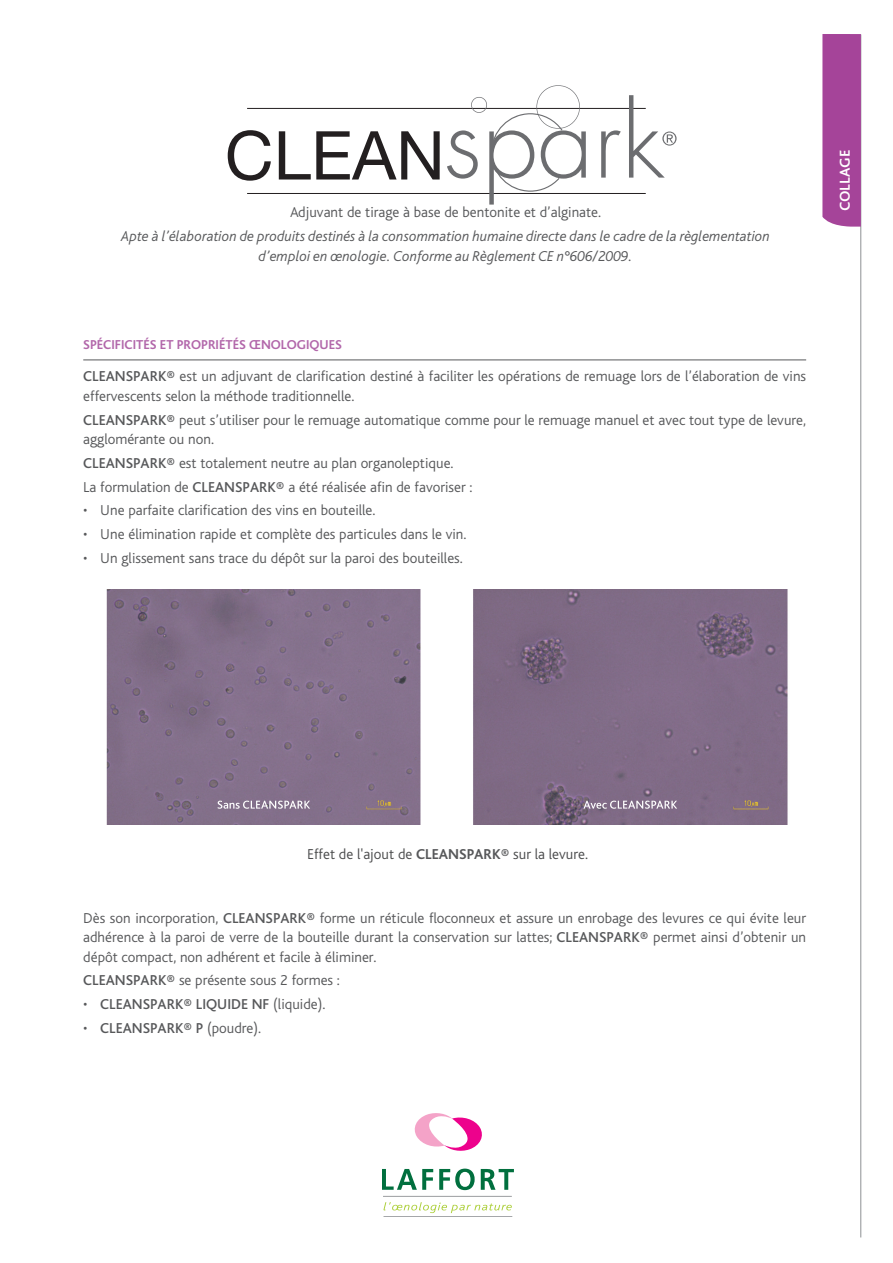
<style>
.page{position:relative;width:893px;height:1263px;background:#fff}
.page>*{position:absolute;margin:0;border:0;box-sizing:border-box;transform-origin:0 0}
.t1{font:67.5px "Helvetica Neue";color:#231f20}
.t2{font:300 15px/19.5px "Bliss";color:#57585a}
.t3{font:italic 300 15px/19.5px "Bliss";color:#57585a;text-align:center}
.t4{font:500 15px "Bliss";color:#57585a}
.t5{font:300 15px "Bliss";color:#4b4c4d}
.t6{font:700 15px "Bliss 2";color:#fff}
.t7{font:700 13.5px "Bliss";color:#b267aa}
.s1{font-weight:500}
.s2{font-weight:700;color:#57585a}
.s3{font-weight:300}
</style>
<div class="page">
<hr style="left:860px;top:34px;width:1px;height:1203px;background:#939598">
<div style="left:822px;top:34px;width:39px;height:193px;background:#a54499"></div>
<hr style="left:247px;top:108px;width:399px;height:1px;background:#231f20">
<hr style="left:247px;top:193px;width:399px;height:1px;background:#231f20">
<hr style="left:83px;top:360px;width:723px;height:1px;background:#57585a">
<img style="left:106px;top:589px;width:682px;height:235px">
<img style="left:583px;top:801px;width:94px;height:8px">
<img style="left:217px;top:801px;width:93px;height:8px">
<svg style="left:447px;top:85px;width:139px;height:120px"></svg>
<svg style="left:601px;top:130px;width:20px;height:48px"></svg>
<svg style="left:629px;top:95px;width:48px;height:83px"></svg>
<svg style="left:414px;top:1113px;width:68px;height:38px"></svg>
<svg style="left:382px;top:1169px;width:51px;height:21px"></svg>
<svg style="left:439px;top:1168px;width:36px;height:22px"></svg>
<svg style="left:481px;top:1169px;width:33px;height:21px"></svg>
<svg style="left:384px;top:1202px;width:128px;height:11px"></svg>
<hr style="left:383px;top:1196px;width:129px;height:1px;background:#9b9da0">
<hr style="left:383px;top:1216px;width:129px;height:1px;background:#9b9da0">
<h1 class="t1" style="left:225px;top:115px;width:221px">CLEAN</h1>
<p class="t2" style="left:290px;top:203px;width:313px">Adjuvant de tirage à base de bentonite et d’alginate.</p>
<p class="t3" style="left:121px;top:227px;width:650px">Apte à l’élaboration de produits destinés à la consommation humaine directe dans le cadre de la règlementation d’emploi en œnologie. Conforme au Règlement CE n°606/2009.</p>
<p class="t7" style="left:83px;top:338px;width:260px">SPÉCIFICITÉS ET PROPRIÉTÉS ŒNOLOGIQUES</p>
<p class="t2" style="left:83px;top:367px;width:724px"><span class="s1">CLEANSPARK®</span> est un adjuvant de clarification destiné à faciliter les opérations de remuage lors de l’élaboration de vins effervescents selon la méthode traditionnelle.</p>
<p class="t2" style="left:83px;top:410px;width:724px"><span class="s1">CLEANSPARK®</span> peut s’utiliser pour le remuage automatique comme pour le remuage manuel et avec tout type de levure, agglomérante ou non.</p>
<p class="t2" style="left:83px;top:451px;width:391px;line-height:23.7px"><span class="s1">CLEANSPARK®</span> est totalement neutre au plan organoleptique.<br>La formulation de <span class="s1">CLEANSPARK®</span> a été réalisée afin de favoriser :</p>
<p class="t2" style="left:83px;top:501px;width:294px">• Une parfaite clarification des vins en bouteille.</p>
<p class="t2" style="left:83px;top:525px;width:385px">• Une élimination rapide et complète des particules dans le vin.</p>
<p class="t2" style="left:83px;top:548px;width:381px">• Un glissement sans trace du dépôt sur la paroi des bouteilles.</p>
<p class="t6" style="left:835px;top:211px;width:63px;rotate:-90deg">COLLAGE</p>
<p class="t5" style="left:307px;top:846px;width:282px">Effet de l'ajout de <span class="s2">CLEANSPARK®</span> sur la levure.</p>
<p class="t2" style="left:83px;top:908px;width:724px;text-align:justify">Dès son incorporation, <span class="s1">CLEANSPARK®</span> forme un réticule floconneux et assure un enrobage des levures ce qui évite leur adhérence à la paroi de verre de la bouteille durant la conservation sur lattes; <span class="s1">CLEANSPARK®</span> permet ainsi d’obtenir un dépôt compact, non adhérent et facile à éliminer.</p>
<p class="t2" style="left:83px;top:971px;width:258px"><span class="s1">CLEANSPARK®</span> se présente sous 2 formes :</p>
<p class="t4" style="left:83px;top:996px;width:244px"><span class="s3">•</span> CLEANSPARK® LIQUIDE NF <span class="s3">(liquide).</span></p>
<p class="t4" style="left:83px;top:1020px;width:179px"><span class="s3">•</span> CLEANSPARK® P <span class="s3">(poudre).</span></p>
</div>
